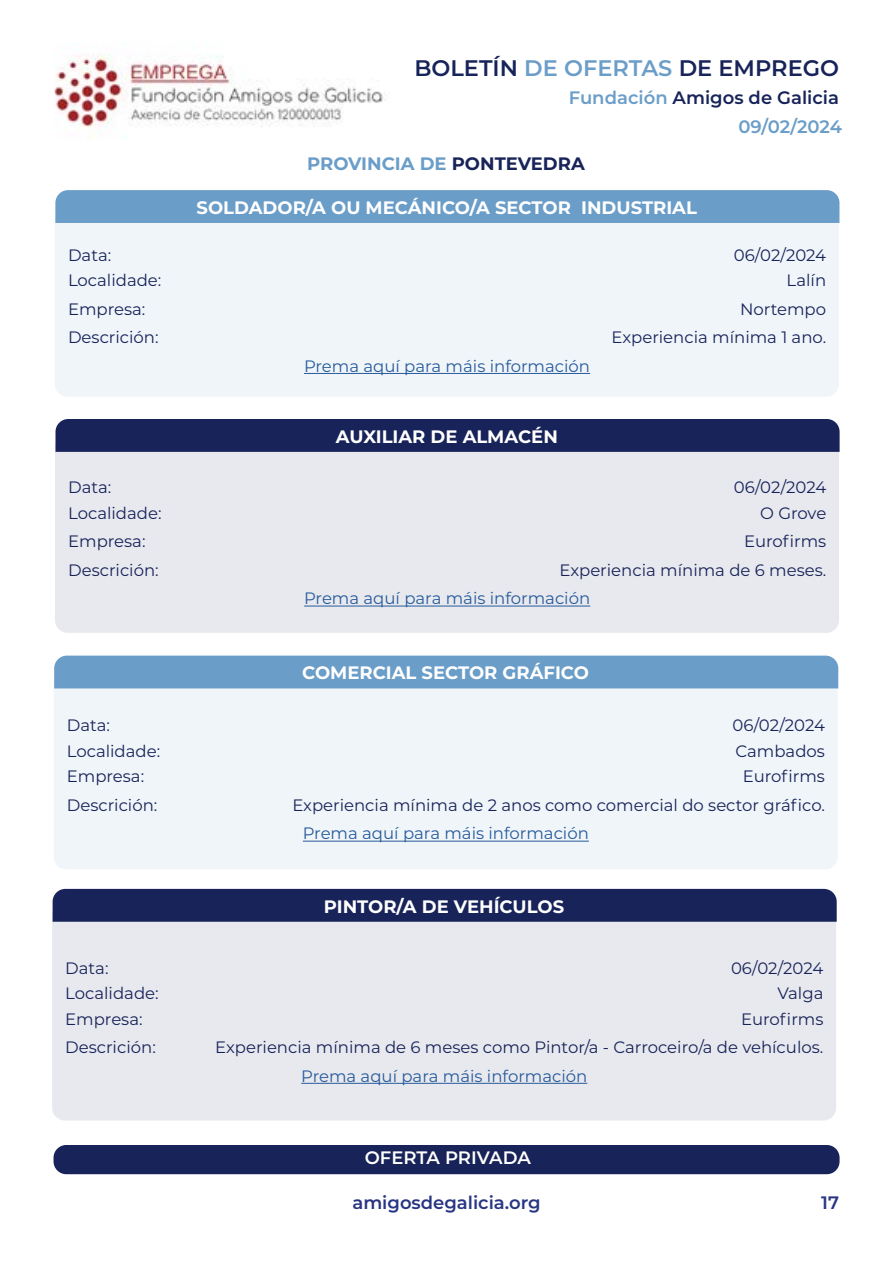
<style>
.page{position:relative;width:893px;height:1263px;background:#fff}
.page>*{position:absolute;margin:0;border:0;box-sizing:border-box;transform-origin:0 0}
.t1{font:600 22.5px "Montserrat";color:#172359}
.t2{font:700 18px "Montserrat";color:#fff}
.t3{font:600 18px/29.5px "Montserrat";color:#6a9dc8;text-align:right}
.t4{font:600 18px "Montserrat";color:#283583}
.t5{font:700 18px "Montserrat";color:#6a9dc8}
.t6{font:600 18px "Montserrat";letter-spacing:-.005em;color:#fff}
.t7{font:16.5px "Montserrat";color:#172359}
.t8{font:16.5px "Montserrat";color:#275b9b}
.s1{color:#6a9dc8}
.s2{color:#172359}
</style>
<div class="page">
<img style="left:54px;top:54px;width:333px;height:83px">
<div style="left:54px;top:1145px;width:785px;height:29px;background:#172359;border-radius:13px"></div>
<div style="left:54px;top:688px;width:784px;height:181px;background:#f0f5f9"></div>
<div style="left:55px;top:443px;width:784px;height:190px;background:#e8e9ee"></div>
<div style="left:54px;top:656px;width:784px;height:32px;background:#6a9dc8"></div>
<div style="left:56px;top:419px;width:784px;height:33px;background:#172359"></div>
<hr style="left:303px;top:841px;width:286px;height:1px;background:#275b9b">
<hr style="left:304px;top:606px;width:286px;height:1px;background:#275b9b">
<div style="left:55px;top:223px;width:784px;height:174px;background:#f0f5f9"></div>
<div style="left:55px;top:190px;width:784px;height:33px;background:#6a9dc8"></div>
<hr style="left:304px;top:373px;width:286px;height:1px;background:#275b9b">
<div style="left:52px;top:913px;width:784px;height:207px;background:#e8e9ee"></div>
<div style="left:53px;top:889px;width:784px;height:33px;background:#172359"></div>
<hr style="left:301px;top:1083px;width:286px;height:1px;background:#275b9b">
<h1 class="t1" style="left:414px;top:52px;width:426px">BOLETÍN <span class="s1">DE OFERTAS</span> DE EMPREGO</h1>
<p class="t3" style="left:569px;top:82px;width:275px">Fundación <span class="s2">Amigos de Galicia<br></span>09/02/2024</p>
<p class="t5" style="left:307px;top:150px;width:279px">PROVINCIA DE <span class="s2">PONTEVEDRA</span></p>
<p class="t2" style="left:197px;top:195px;width:502px">SOLDADOR/A OU MECÁNICO/A SECTOR INDUSTRIAL</p>
<p class="t7" style="left:68px;top:244px;width:45px">Data:</p>
<p class="t7" style="left:734px;top:244px;width:94px">06/02/2024</p>
<p class="t7" style="left:68px;top:269px;width:95px">Localidade:</p>
<p class="t7" style="left:787px;top:269px;width:41px">Lalín</p>
<p class="t7" style="left:68px;top:298px;width:79px">Empresa:</p>
<p class="t7" style="left:740px;top:298px;width:88px">Nortempo</p>
<p class="t7" style="left:68px;top:326px;width:92px">Descrición:</p>
<p class="t7" style="left:612px;top:326px;width:216px">Experiencia mínima 1 ano.</p>
<p class="t8" style="left:304px;top:355px;width:288px">Prema aquí para máis información</p>
<p class="t2" style="left:336px;top:423px;width:224px">AUXILIAR DE ALMACÉN</p>
<p class="t7" style="left:68px;top:476px;width:45px">Data:</p>
<p class="t7" style="left:734px;top:476px;width:94px">06/02/2024</p>
<p class="t7" style="left:68px;top:502px;width:95px">Localidade:</p>
<p class="t7" style="left:760px;top:502px;width:68px">O Grove</p>
<p class="t7" style="left:68px;top:530px;width:79px">Empresa:</p>
<p class="t7" style="left:744px;top:530px;width:84px">Eurofirms</p>
<p class="t7" style="left:68px;top:559px;width:92px">Descrición:</p>
<p class="t7" style="left:560px;top:559px;width:268px">Experiencia mínima de 6 meses.</p>
<p class="t8" style="left:304px;top:587px;width:288px">Prema aquí para máis información</p>
<p class="t2" style="left:302px;top:660px;width:288px">COMERCIAL SECTOR GRÁFICO</p>
<p class="t7" style="left:67px;top:714px;width:45px">Data:</p>
<p class="t7" style="left:733px;top:714px;width:94px">06/02/2024</p>
<p class="t7" style="left:67px;top:740px;width:95px">Localidade:</p>
<p class="t7" style="left:735px;top:740px;width:91px">Cambados</p>
<p class="t7" style="left:67px;top:765px;width:79px">Empresa:</p>
<p class="t7" style="left:743px;top:765px;width:84px">Eurofirms</p>
<p class="t7" style="left:67px;top:794px;width:92px">Descrición:</p>
<p class="t7" style="left:292px;top:794px;width:534px">Experiencia mínima de 2 anos como comercial do sector gráfico.</p>
<p class="t8" style="left:303px;top:822px;width:288px">Prema aquí para máis información</p>
<p class="t2" style="left:324px;top:893px;width:242px">PINTOR/A DE VEHÍCULOS</p>
<p class="t7" style="left:65px;top:956px;width:45px">Data:</p>
<p class="t7" style="left:731px;top:956px;width:94px">06/02/2024</p>
<p class="t7" style="left:65px;top:982px;width:95px">Localidade:</p>
<p class="t7" style="left:777px;top:982px;width:47px">Valga</p>
<p class="t7" style="left:65px;top:1007px;width:79px">Empresa:</p>
<p class="t7" style="left:741px;top:1007px;width:84px">Eurofirms</p>
<p class="t7" style="left:65px;top:1036px;width:92px">Descrición:</p>
<p class="t7" style="left:215px;top:1036px;width:610px">Experiencia mínima de 6 meses como Pintor/a - Carroceiro/a de vehículos.</p>
<p class="t8" style="left:301px;top:1064px;width:288px">Prema aquí para máis información</p>
<p class="t6" style="left:365px;top:1145px;width:168px">OFERTA PRIVADA</p>
<p class="t4" style="left:352px;top:1190px;width:190px">amigosdegalicia.org</p>
<p class="t4" style="left:821px;top:1190px;width:19px">17</p>
</div>
